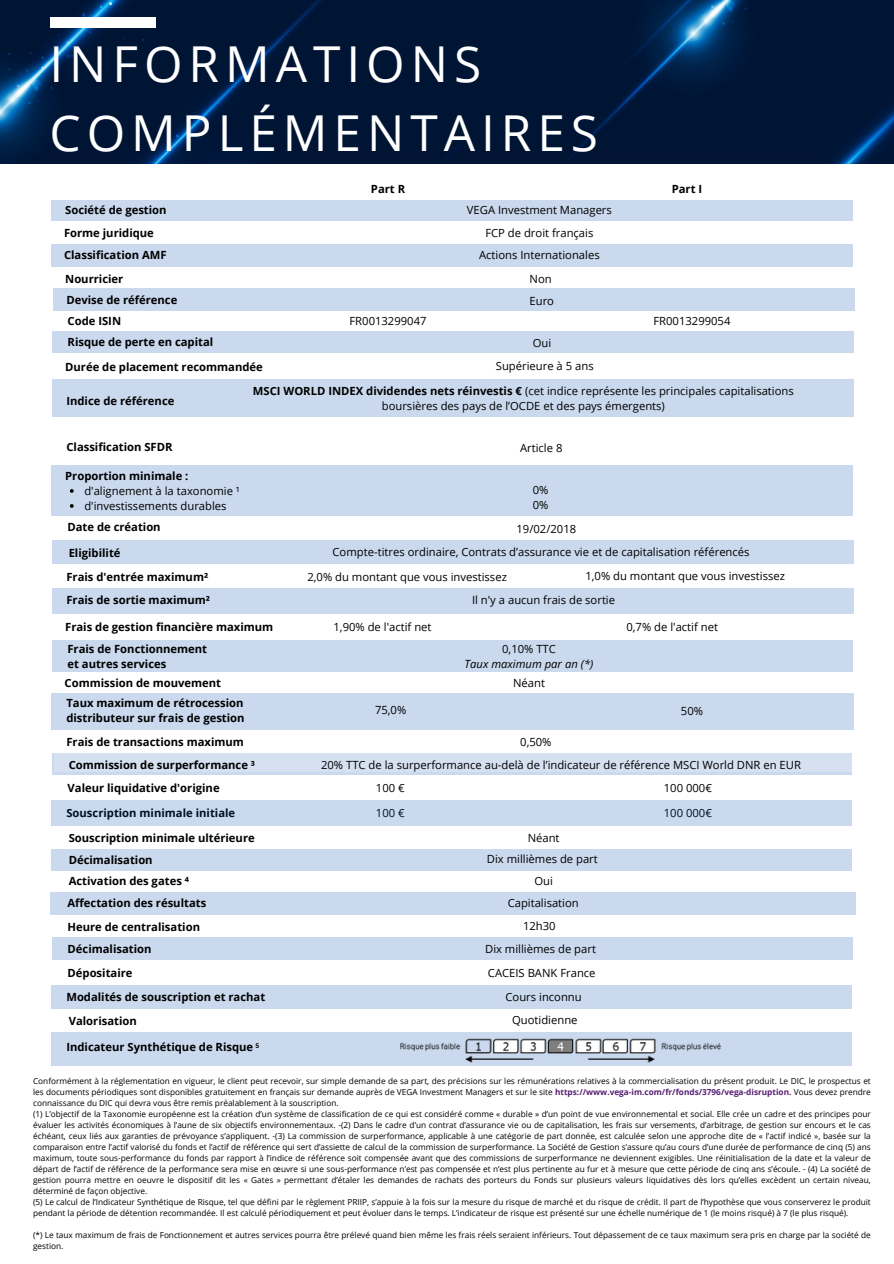
<style>
.page{position:relative;width:894px;height:1264px;background:#fff}
.page>*{position:absolute;margin:0;border:0;box-sizing:border-box;transform-origin:0 0}
.t1{font:49.5px/68.7px "Open Sans";letter-spacing:.12em;color:#fff}
.t2{font:11.25px/15px "Open Sans";color:#000}
.t3{font:700 11.25px/15px "Open Sans";color:#000}
.t4{font:italic 11.25px/15px "Open Sans";color:#000;text-align:center}
.t5{font:8.25px/10.9px "Open Sans";color:#000;text-align:justify}
.t6{font:700 6.45px "Roboto";color:#000}
.s1{font-weight:700}
.s2{font-style:normal}
.s3{font-weight:700;color:#581d74}
</style>
<div class="page">
<img style="left:0;top:0;width:893px;height:163px">
<div style="left:50px;top:18px;width:105px;height:10px;background:#fff"></div>
<div style="left:51px;top:200px;width:801px;height:21px;background:#cad9ed"></div>
<div style="left:53px;top:288px;width:801px;height:23px;background:#cad9ed"></div>
<div style="left:52px;top:588px;width:801px;height:26px;background:#cad9ed"></div>
<div style="left:51px;top:244px;width:801px;height:23px;background:#cad9ed"></div>
<div style="left:52px;top:540px;width:801px;height:24px;background:#cad9ed"></div>
<div style="left:52px;top:331px;width:801px;height:22px;background:#cad9ed"></div>
<div style="left:52px;top:379px;width:801px;height:37px;background:#cad9ed"></div>
<div style="left:51px;top:464px;width:801px;height:51px;background:#cad9ed"></div>
<div style="left:51px;top:693px;width:802px;height:36px;background:#cad9ed"></div>
<div style="left:52px;top:753px;width:799px;height:22px;background:#cad9ed"></div>
<div style="left:54px;top:753px;width:798px;height:19px;background:#d5e0f0"></div>
<div style="left:51px;top:1032px;width:800px;height:33px;background:#cad9ed"></div>
<img style="left:400px;top:1038px;width:321px;height:25px">
<svg style="left:70px;top:489px;width:4px;height:4px"></svg>
<svg style="left:70px;top:504px;width:4px;height:4px"></svg>
<div style="left:51px;top:892px;width:804px;height:23px;background:#cad9ed"></div>
<div style="left:51px;top:985px;width:800px;height:23px;background:#cad9ed"></div>
<div style="left:52px;top:937px;width:800px;height:22px;background:#cad9ed"></div>
<div style="left:51px;top:849px;width:800px;height:21px;background:#cad9ed"></div>
<div style="left:51px;top:800px;width:800px;height:26px;background:#cad9ed"></div>
<div style="left:52px;top:640px;width:800px;height:31px;background:#cad9ed"></div>
<p class="t1" style="left:50px;top:28px;width:549px">INFORMATIONS<br>COMPLÉMENTAIRES</p>
<h4 class="t3" style="left:371px;top:181px;width:36px">Part R</h4>
<h3 class="t3" style="left:671px;top:181px;width:32px">Part I</h3>
<h3 class="t3" style="left:65px;top:202px;width:103px">Société de gestion</h3>
<h4 class="t2" style="left:466px;top:202px;width:146px">VEGA Investment Managers</h4>
<h4 class="t3" style="left:64px;top:225px;width:91px">Forme juridique</h4>
<h3 class="t2" style="left:485px;top:225px;width:110px">FCP de droit français</h3>
<h4 class="t3" style="left:65px;top:271px;width:60px">Nourricier</h4>
<h3 class="t2" style="left:529px;top:271px;width:24px">Non</h3>
<h4 class="t3" style="left:64px;top:247px;width:104px">Classification AMF</h4>
<h3 class="t2" style="left:479px;top:247px;width:122px">Actions Internationales</h3>
<h2 class="t3" style="left:66px;top:292px;width:112px">Devise de référence</h2>
<h2 class="t2" style="left:529px;top:293px;width:26px">Euro</h2>
<h3 class="t3" style="left:68px;top:313px;width:55px">Code ISIN</h3>
<h3 class="t2" style="left:349px;top:313px;width:78px">FR0013299047</h3>
<h4 class="t2" style="left:653px;top:313px;width:78px">FR0013299054</h4>
<p class="t3" style="left:68px;top:334px;width:147px">Risque de perte en capital</p>
<p class="t2" style="left:532px;top:335px;width:20px">Oui</p>
<h4 class="t3" style="left:65px;top:359px;width:199px">Durée de placement recommandée</h4>
<h3 class="t3" style="left:66px;top:393px;width:109px">Indice de référence</h3>
<h4 class="t3" style="left:66px;top:438px;width:108px">Classification SFDR</h4>
<h3 class="t2" style="left:520px;top:440px;width:44px">Article 8</h3>
<h4 class="t3" style="left:65px;top:468px;width:125px">Proportion minimale :</h4>
<h3 class="t2" style="left:84px;top:483px;width:157px">d'alignement à la taxonomie ¹</h3>
<h4 class="t2" style="left:84px;top:498px;width:144px">d'investissements durables</h4>
<h4 class="t2" style="left:495px;top:358px;width:99px">Supérieure à 5 ans</h4>
<h3 class="t2" style="left:253px;top:383px;width:542px;text-align:center"><span class="s1">MSCI WORLD INDEX dividendes nets réinvestis €</span> (cet indice représente les principales capitalisations boursières des pays de l’OCDE et des pays émergents)</h3>
<h4 class="t2" style="left:532px;top:482px;width:17px">0%<br>0%</h4>
<h4 class="t3" style="left:67px;top:519px;width:95px">Date de création</h4>
<h3 class="t2" style="left:516px;top:520px;width:61px">19/02/2018</h3>
<h3 class="t3" style="left:69px;top:545px;width:53px">Eligibilité</h3>
<h4 class="t2" style="left:332px;top:543px;width:418px">Compte-titres ordinaire, Contrats d’assurance vie et de capitalisation référencés</h4>
<h4 class="t2" style="left:307px;top:569px;width:201px">2,0% du montant que vous investissez</h4>
<h3 class="t2" style="left:585px;top:568px;width:201px">1,0% du montant que vous investissez</h3>
<h4 class="t2" style="left:333px;top:619px;width:99px">1,90% de l'actif net</h4>
<h3 class="t2" style="left:626px;top:619px;width:93px">0,7% de l'actif net</h3>
<h3 class="t3" style="left:66px;top:569px;width:143px">Frais d'entrée maximum²</h3>
<h4 class="t3" style="left:66px;top:592px;width:145px">Frais de sortie maximum²</h4>
<h3 class="t2" style="left:472px;top:592px;width:144px">Il n'y a aucun frais de sortie</h3>
<h3 class="t3" style="left:65px;top:619px;width:209px">Frais de gestion financière maximum</h3>
<h4 class="t3" style="left:67px;top:640px;width:141px">Frais de Fonctionnement et autres services</h4>
<h3 class="t4" style="left:464px;top:641px;width:130px"><span class="s2">0,10% TTC<br></span>Taux maximum par an (*)</h3>
<p class="t3" style="left:64px;top:675px;width:158px">Commission de mouvement</p>
<p class="t2" style="left:513px;top:675px;width:33px">Néant</p>
<h3 class="t3" style="left:66px;top:694px;width:180px">Taux maximum de rétrocession distributeur sur frais de gestion</h3>
<h4 class="t2" style="left:375px;top:702px;width:33px">75,0%</h4>
<h3 class="t2" style="left:680px;top:703px;width:24px">50%</h3>
<h4 class="t3" style="left:66px;top:734px;width:179px">Frais de transactions maximum</h4>
<h4 class="t3" style="left:68px;top:780px;width:153px">Valeur liquidative d'origine</h4>
<h4 class="t2" style="left:376px;top:779px;width:30px">100 €</h4>
<h3 class="t2" style="left:663px;top:780px;width:50px">100 000€</h3>
<h3 class="t3" style="left:66px;top:805px;width:170px">Souscription minimale initiale</h3>
<h4 class="t2" style="left:520px;top:734px;width:33px">0,50%</h4>
<h4 class="t3" style="left:69px;top:756px;width:188px">Commission de surperformance ³</h4>
<h3 class="t2" style="left:321px;top:756px;width:481px">20% TTC de la surperformance au-delà de l’indicateur de référence MSCI World DNR en EUR</h3>
<h4 class="t2" style="left:663px;top:805px;width:50px">100 000€</h4>
<h4 class="t2" style="left:527px;top:830px;width:33px">Néant</h4>
<h3 class="t2" style="left:376px;top:805px;width:30px">100 €</h3>
<h3 class="t3" style="left:69px;top:830px;width:187px">Souscription minimale ultérieure</h3>
<h3 class="t3" style="left:69px;top:851px;width:85px">Décimalisation</h3>
<h4 class="t2" style="left:487px;top:851px;width:112px">Dix millièmes de part</h4>
<p class="t3" style="left:69px;top:873px;width:122px">Activation des gates ⁴</p>
<p class="t2" style="left:534px;top:873px;width:20px">Oui</p>
<h4 class="t3" style="left:67px;top:895px;width:140px">Affectation des résultats</h4>
<h4 class="t2" style="left:507px;top:895px;width:73px">Capitalisation</h4>
<h3 class="t3" style="left:67px;top:919px;width:134px">Heure de centralisation</h3>
<h4 class="t2" style="left:523px;top:918px;width:34px">12h30</h4>
<h3 class="t3" style="left:68px;top:941px;width:85px">Décimalisation</h3>
<h4 class="t2" style="left:485px;top:941px;width:112px">Dix millièmes de part</h4>
<h3 class="t3" style="left:68px;top:964px;width:66px">Dépositaire</h3>
<h4 class="t2" style="left:487px;top:964px;width:109px">CACEIS BANK France</h4>
<h4 class="t3" style="left:66px;top:988px;width:200px">Modalités de souscription et rachat</h4>
<h3 class="t2" style="left:505px;top:988px;width:78px">Cours inconnu</h3>
<h4 class="t3" style="left:69px;top:1012px;width:70px">Valorisation</h4>
<h3 class="t2" style="left:512px;top:1011px;width:67px">Quotidienne</h3>
<h4 class="t3" style="left:66px;top:1038px;width:188px">Indicateur Synthétique de Risque</h4>
<p class="t6" style="left:255px;top:1041px;width:5px">5</p>
<h1 class="t5" style="left:33px;top:1075px;width:839px">Conformément à la réglementation en vigueur, le client peut recevoir, sur simple demande de sa part, des précisions sur les rémunérations relatives à la commercialisation du présent produit. Le DIC, le prospectus et les documents périodiques sont disponibles gratuitement en français sur demande auprès de VEGA Investment Managers et sur le site <span class="s3">https://www.vega-im.com/fr/fonds/3796/vega-disruption.</span> Vous devez prendre connaissance du DIC qui devra vous être remis préalablement à la souscription.</h1>
<h3 class="t5" style="left:33px;top:1108px;width:839px">(1) L’objectif de la Taxonomie européenne est la création d’un système de classification de ce qui est considéré comme « durable » d’un point de vue environnemental et social. Elle crée un cadre et des principes pour évaluer les activités économiques à l’aune de six objectifs environnementaux. -(2) Dans le cadre d’un contrat d’assurance vie ou de capitalisation, les frais sur versements, d’arbitrage, de gestion sur encours et le cas échéant, ceux liés aux garanties de prévoyance s’appliquent. -(3) La commission de surperformance, applicable à une catégorie de part donnée, est calculée selon une approche dite de « l’actif indicé », basée sur la comparaison entre l’actif valorisé du fonds et l’actif de référence qui sert d’assiette de calcul de la commission de surperformance. La Société de Gestion s’assure qu’au cours d’une durée de performance de cinq (5) ans maximum, toute sous-performance du fonds par rapport à l’indice de référence soit compensée avant que des commissions de surperformance ne deviennent exigibles. Une réinitialisation de la date et la valeur de départ de l’actif de référence de la performance sera mise en œuvre si une sous-performance n’est pas compensée et n’est plus pertinente au fur et à mesure que cette période de cinq ans s’écoule. - (4) La société de gestion pourra mettre en oeuvre le dispositif dit les « Gates » permettant d’étaler les demandes de rachats des porteurs du Fonds sur plusieurs valeurs liquidatives dès lors qu’elles excèdent un certain niveau, déterminé de façon objective.</h3>
<h3 class="t5" style="left:33px;top:1196px;width:839px">(5) Le calcul de l’Indicateur Synthétique de Risque, tel que défini par le règlement PRIIP, s’appuie à la fois sur la mesure du risque de marché et du risque de crédit. Il part de l’hypothèse que vous conserverez le produit pendant la période de détention recommandée. Il est calculé périodiquement et peut évoluer dans le temps. L’indicateur de risque est présenté sur une échelle numérique de 1 (le moins risqué) à 7 (le plus risqué).</h3>
<h3 class="t5" style="left:33px;top:1229px;width:839px">(*) Le taux maximum de frais de Fonctionnement et autres services pourra être prélevé quand bien même les frais réels seraient inférieurs. Tout dépassement de ce taux maximum sera pris en charge par la société de gestion.</h3>
</div>
